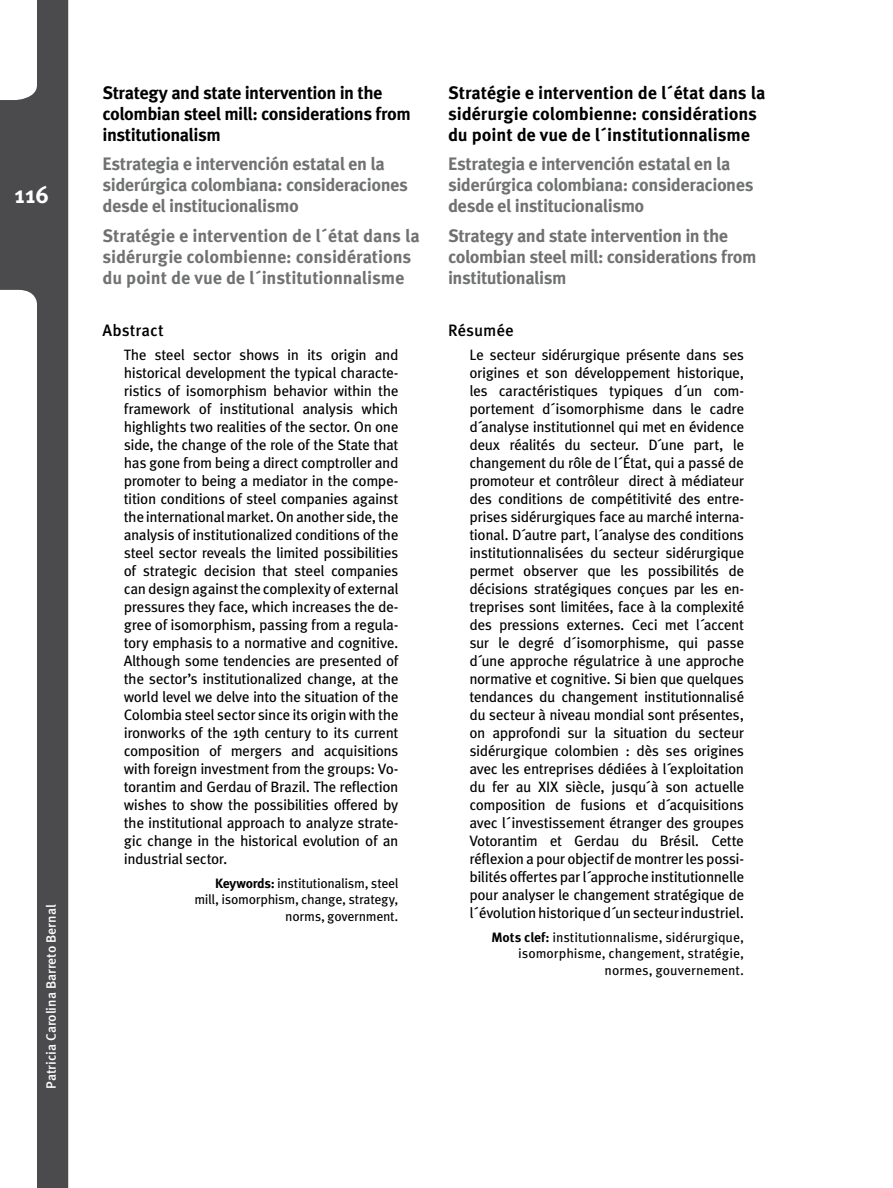
<style>
.page{position:relative;width:893px;height:1188px;background:#fff}
.page>*{position:absolute;margin:0;border:0;box-sizing:border-box;transform-origin:0 0}
.t1{font:700 24px "Meta Pro";color:#fff}
.t2{font:700 18px/21px "Meta Pro";letter-spacing:-.025em;color:#707172}
.t3{font:700 18px/21px "Meta Pro";letter-spacing:-.01em;color:#000}
.t4{font:700 18px/21px "Meta Pro";letter-spacing:-.03em;color:#000}
.t5{font:500 16.5px "Meta Pro";letter-spacing:.005em;color:#000}
.t6{font:15px/18px "Meta Pro";letter-spacing:-.03em;color:#000;text-align:justify}
.t7{font:13.5px/16.5px "Meta Pro";letter-spacing:-.01em;color:#000;text-align:right}
.t8{font:500 13.5px "Meta Pro";letter-spacing:-.005em;color:#fff}
.s1{font-weight:700}
</style>
<div class="page">
<svg style="left:0;top:0;width:68px;height:1188px;fill:#4b4b4d"></svg>
<h1 class="t1" style="left:15px;top:179px;width:36px">116</h1>
<p class="t8" style="left:43px;top:1089px;width:186px;rotate:-90deg">Patricia Carolina Barreto Bernal</p>
<p class="t4" style="left:102px;top:82px;width:310px">Strategy and state intervention in the colombian steel mill: considerations from institutionalism</p>
<p class="t2" style="left:102px;top:154px;width:307px">Estrategia e intervención estatal en la siderúrgica colombiana: consideraciones desde el institucionalismo</p>
<p class="t2" style="left:102px;top:225px;width:319px">Stratégie e intervention de l´état dans la sidérurgie colombienne: considérations du point de vue de l´institutionnalisme</p>
<p class="t5" style="left:102px;top:319px;width:63px">Abstract</p>
<p class="t6" style="left:124px;top:347px;width:276px">The steel sector shows in its origin and historical development the typical characte&shy;ristics of isomorphism behavior within the framework of institutional analysis which highlights two realities of the sector. On one side, the change of the role of the State that has gone from being a direct comptroller and promoter to being a mediator in the compe&shy;tition conditions of steel companies against the international market. On another side, the analysis of institutionalized conditions of the steel sector reveals the limited possibilities of strategic decision that steel companies can design against the complexity of external pressures they face, which increases the de&shy;gree of isomorphism, passing from a regula&shy;tory emphasis to a normative and cognitive.<br>Although some tendencies are presented of the sector’s institutionalized change, at the world level we delve into the situation of the Colombia steel sector since its origin with the ironworks of the 19th century to its current composition of mergers and acquisitions with foreign investment from the groups: Vo&shy;torantim and Gerdau of Brazil. The reflection wishes to show the possibilities offered by the institutional approach to analyze strate&shy;gic change in the historical evolution of an industrial sector.</p>
<p class="t7" style="left:194px;top:875px;width:206px"><span class="s1">Keywords:</span> institutionalism, steel mill, isomorphism, change, strategy, norms, government.</p>
<p class="t3" style="left:448px;top:82px;width:319px">Stratégie e intervention de l´état dans la sidérurgie colombienne: considérations du point de vue de l´institutionnalisme</p>
<p class="t2" style="left:448px;top:154px;width:307px">Estrategia e intervención estatal en la siderúrgica colombiana: consideraciones desde el institucionalismo</p>
<p class="t2" style="left:448px;top:225px;width:310px">Strategy and state intervention in the colombian steel mill: considerations from institutionalism</p>
<p class="t5" style="left:448px;top:319px;width:67px">Résumée</p>
<p class="t6" style="left:469px;top:347px;width:276px">Le secteur sidérurgique présente dans ses origines et son développement historique, les caractéristiques typiques d´un com&shy;portement d´isomorphisme dans le cadre d´analyse institutionnel qui met en évidence deux réalités du secteur. D´une part, le changement du rôle de l´État, qui a passé de promoteur et contrôleur direct à médiateur des conditions de compétitivité des entre&shy;prises sidérurgiques face au marché interna&shy;tional. D´autre part, l´analyse des conditions institutionnalisées du secteur sidérurgique permet observer que les possibilités de décisions stratégiques conçues par les en&shy;treprises sont limitées, face à la complexité des pressions externes. Ceci met l´accent sur le degré d´isomorphisme, qui passe d´une approche régulatrice à une approche normative et cognitive. Si bien que quelques tendances du changement institutionnalisé du secteur à niveau mondial sont présentes, on approfondi sur la situation du secteur sidérurgique colombien : dès ses origines avec les entreprises dédiées à l´exploitation du fer au XIX siècle, jusqu´à son actuelle composition de fusions et d´acquisitions avec l´investissement étranger des groupes Votorantim et Gerdau du Brésil. Cette réflexion a pour objectif de montrer les possi&shy;bilités offertes par l´approche institutionnelle pour analyser le changement stratégique de l´évolution historique d´un secteur industriel.</p>
<p class="t7" style="left:491px;top:929px;width:254px"><span class="s1">Mots clef:</span> institutionnalisme, sidérurgique, isomorphisme, changement, stratégie, normes, gouvernement.</p>
</div>
